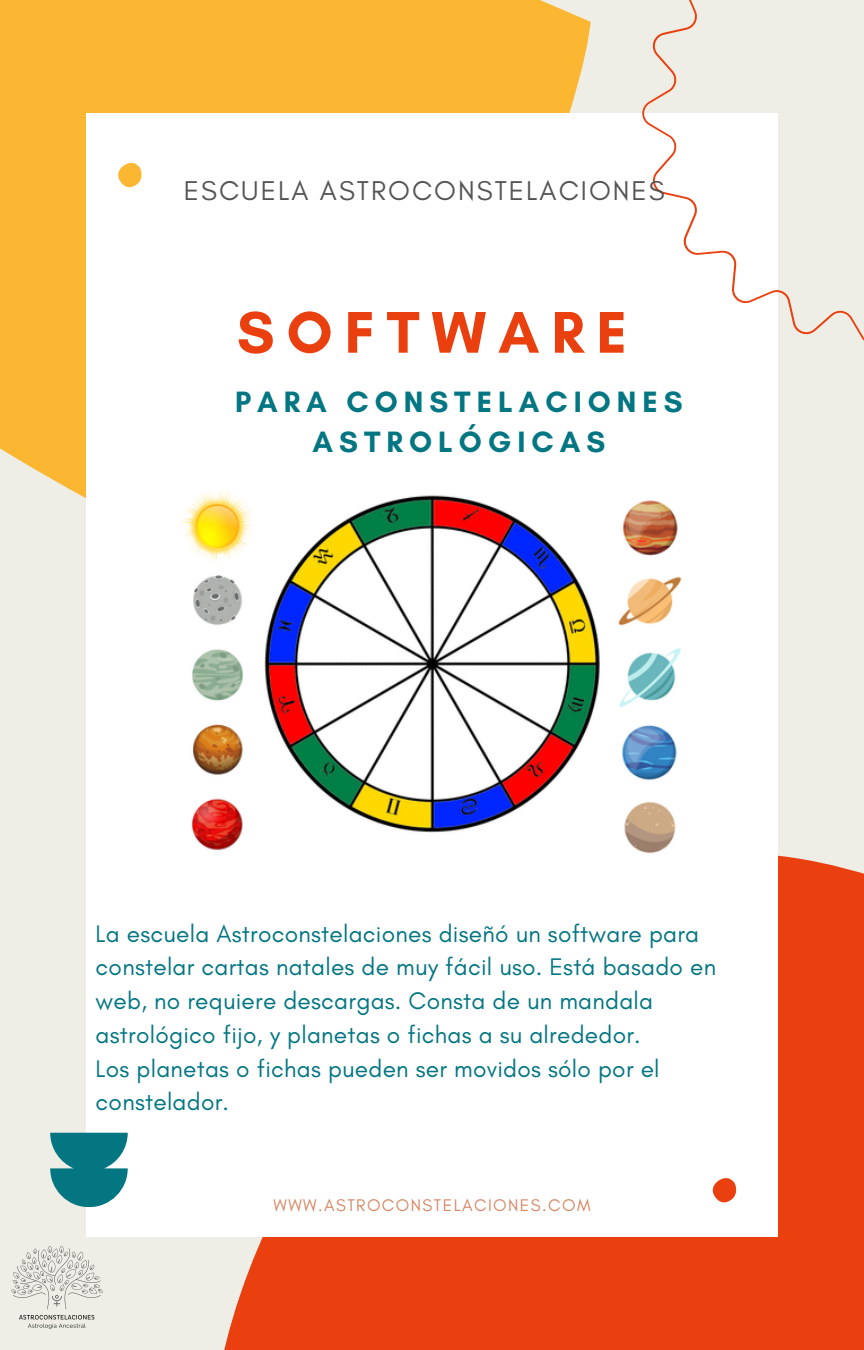
<style>
.page{position:relative;width:864px;height:1350px;background:#eeeee6}
.page>*{position:absolute;margin:0;border:0;box-sizing:border-box;transform-origin:0 0}
.t1{font:700 59.85px "Glacial Indifference";letter-spacing:.2em;color:#ea400f}
.t2{font:700 29.93px/40.5px "Glacial Indifference";letter-spacing:.2em;color:#037682;text-align:center}
.t3{font:27.68px "Glacial Indifference";letter-spacing:.075em;color:#545454}
.t4{font:24.53px/33.8px "Glacial Indifference";letter-spacing:.01em;color:#037682}
.t5{font:17.1px "Glacial Indifference";letter-spacing:.08em;color:#d68765}
</style>
<div class="page">
<div style="left:224px;top:855px;width:640px;height:495px;background:#ea400f"></div>
<div style="left:0;top:0;width:591px;height:498px;background:#fbb731"></div>
<div style="left:86px;top:113px;width:692px;height:1124px;background:#fff"></div>
<svg style="left:642px;top:0;width:222px;height:341px"></svg>
<svg style="left:50px;top:1133px;width:78px;height:74px"></svg>
<svg style="left:118px;top:162px;width:24px;height:26px"></svg>
<svg style="left:712px;top:1178px;width:25px;height:25px"></svg>
<img style="left:181px;top:490px;width:501px;height:364px">
<img style="left:11px;top:1246px;width:92px;height:83px">
<p class="t3" style="left:184px;top:174px;width:482px">ESCUELA ASTROCONSTELACIONES</p>
<p class="t1" style="left:237px;top:296px;width:392px">SOFTWARE</p>
<h2 class="t2" style="left:235px;top:381px;width:449px">PARA CONSTELACIONES<br>ASTROLÓGICAS</h2>
<h1 class="t4" style="left:96px;top:916px;width:622px">La escuela Astroconstelaciones diseñó un software para constelar cartas natales de muy fácil uso. Está basado en web, no requiere descargas. Consta de un mandala astrológico fijo, y planetas o fichas a su alrededor.<br>Los planetas o fichas pueden ser movidos sólo por el constelador.</h1>
<p class="t5" style="left:274px;top:1195px;width:318px">WWW.ASTROCONSTELACIONES.COM</p>
</div>
